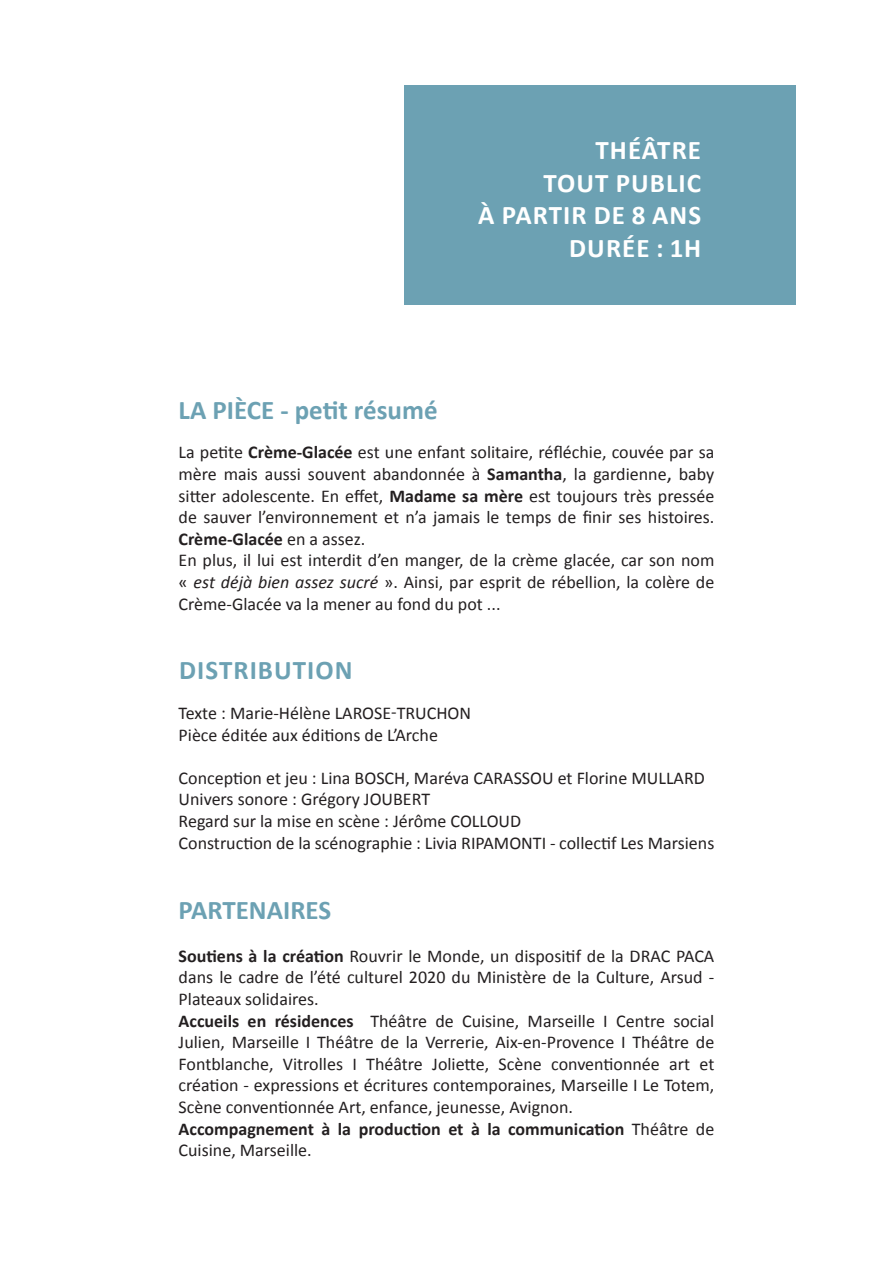
<style>
.page{position:relative;width:893px;height:1263px;background:#fff}
.page>*{position:absolute;margin:0;border:0;box-sizing:border-box;transform-origin:0 0}
.t1{font:700 27px "Calibri";letter-spacing:.04em;color:#fff}
.t2{font:700 27px "Calibri";color:#6ca1b3}
.t3{font:700 27px "Calibri";letter-spacing:.04em;color:#6ca1b3}
.t4{font:18px/21.6px "Calibri";color:#231f20;text-align:justify}
.t5{font:700 18px/21.6px "Calibri";color:#231f20}
.s1{font-weight:700}
.s2{font-size:21px}
.s3{font-style:italic}
.s4{font-weight:400}
</style>
<div class="page">
<div style="left:404px;top:85px;width:392px;height:220px;background:#6ca1b3"></div>
<p class="t1" style="left:595px;top:131px;width:107px">THÉÂTRE</p>
<p class="t1" style="left:544px;top:164px;width:159px">TOUT PUBLIC</p>
<p class="t1" style="left:478px;top:196px;width:224px">À PARTIR DE 8 ANS</p>
<p class="t1" style="left:569px;top:229px;width:133px">DURÉE : 1H</p>
<p class="t2" style="left:179px;top:391px;width:261px">LA PIÈCE - petit résumé</p>
<p class="t4" style="left:179px;top:441px;width:537px">La petite <span class="s1">Crème-Glacée</span> est une enfant solitaire, réfléchie, couvée par sa mère mais aussi souvent abandonnée à <span class="s1">Samantha</span>, la gardienne<span class="s2">,</span> baby sitter adolescente. En effet, <span class="s1">Madame sa mère</span> est toujours très pressée de sauver l’environnement et n’a jamais le temps de finir ses histoires.<br><span class="s1">Crème-Glacée</span> en a assez.</p>
<p class="t4" style="left:179px;top:549px;width:537px">En plus, il lui est interdit d’en manger, de la crème glacée, car son nom « <span class="s3">est déjà bien assez sucré</span> ». Ainsi, par esprit de rébellion, la colère de Crème-Glacée va la mener au fond du pot ...</p>
<p class="t3" style="left:179px;top:651px;width:175px">DISTRIBUTION</p>
<p class="t4" style="left:179px;top:701px;width:294px">Texte : Marie-Hélène LAROSE-TRUCHON</p>
<p class="t4" style="left:179px;top:723px;width:261px">Pièce éditée aux éditions de L’Arche</p>
<p class="t4" style="left:179px;top:766px;width:528px">Conception et jeu : Lina BOSCH, Maréva CARASSOU et Florine MULLARD</p>
<p class="t4" style="left:179px;top:788px;width:253px">Univers sonore : Grégory JOUBERT</p>
<p class="t4" style="left:179px;top:809px;width:344px">Regard sur la mise en scène : Jérôme COLLOUD</p>
<p class="t4" style="left:179px;top:831px;width:537px">Construction de la scénographie : Livia RIPAMONTI - collectif Les Marsiens</p>
<p class="t2" style="left:179px;top:890px;width:154px">PARTENAIRES</p>
<p class="t4" style="left:179px;top:944px;width:537px"><span class="s1">Soutiens à la création</span> Rouvrir le Monde, un dispositif de la DRAC PACA dans le cadre de l’été culturel 2020 du Ministère de la Culture, Arsud - Plateaux solidaires.</p>
<p class="t4" style="left:179px;top:1009px;width:537px"><span class="s1">Accueils en résidences</span> Théâtre de Cuisine, Marseille I Centre social Julien, Marseille I Théâtre de la Verrerie, Aix-en-Provence I Théâtre de Fontblanche, Vitrolles I Théâtre Joliette, Scène conventionnée art et création - expressions et écritures contemporaines, Marseille I Le Totem, Scène conventionnée Art, enfance, jeunesse, Avignon.</p>
<p class="t5" style="left:179px;top:1117px;width:537px">Accompagnement à la production et à la communication <span class="s4">Théâtre de<br>Cuisine, Marseille.</span></p>
</div>
